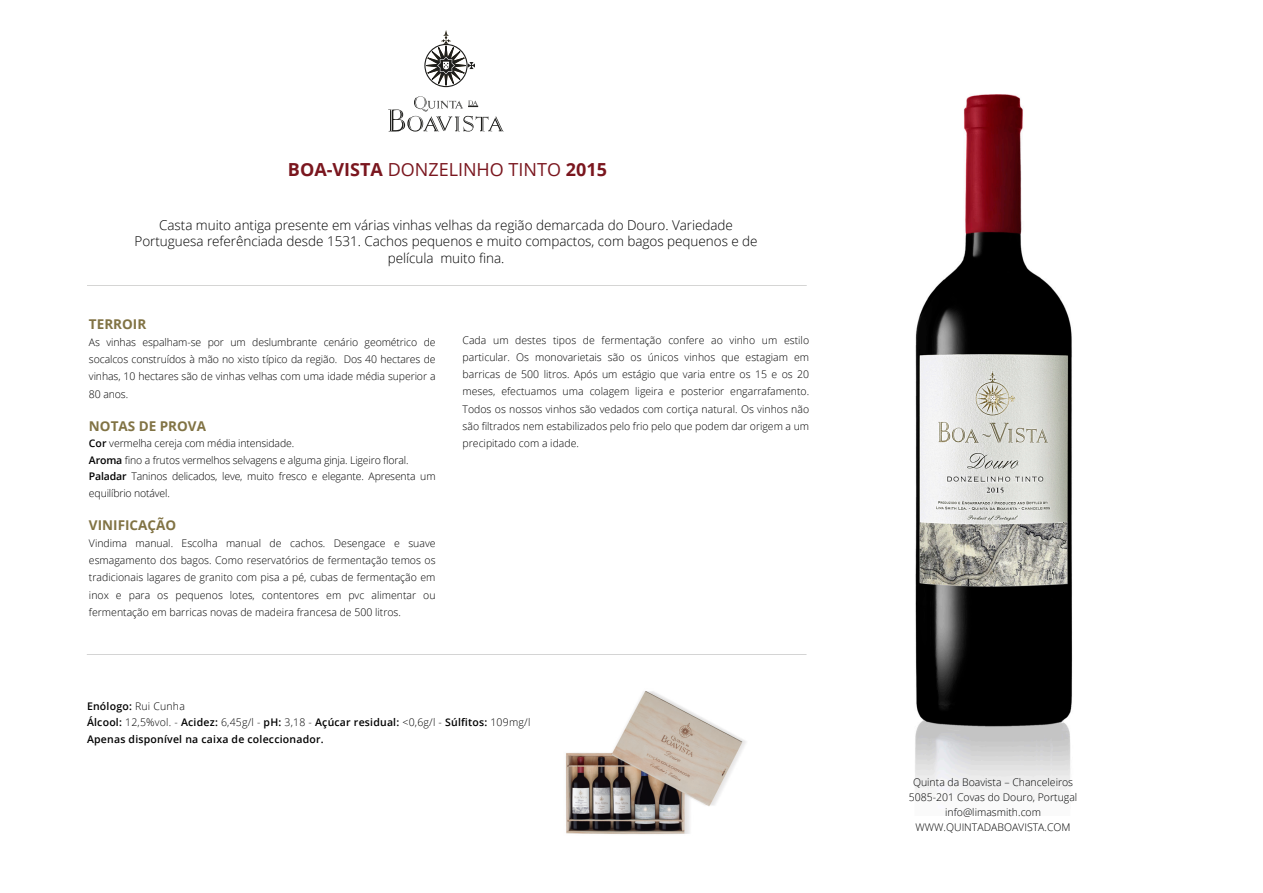
<style>
.page{position:relative;width:1263px;height:893px;background:#fff}
.page>*{position:absolute;margin:0;border:0;box-sizing:border-box;transform-origin:0 0}
.t1{font:18px "Open Sans";color:#7a161e}
.t2{font:300 13.5px/16.5px "Open Sans";letter-spacing:-.005em;color:#000;text-align:center}
.t3{font:700 13.5px "Open Sans";color:#817344}
.t4{font:300 10.5px/17.2px "Open Sans";color:#000100;text-align:justify}
.t5{font:300 10.5px/16.5px "Open Sans";letter-spacing:-.015em;color:#000}
.t6{font:600 10.5px/16.5px "Open Sans";letter-spacing:.02em;color:#000}
.t7{font:300 10.5px/15px "Open Sans";color:#000101;text-align:center}
.s1{font-weight:700}
.s2{font-weight:600}
.s3{font-weight:300}
</style>
<div class="page">
<img style="left:806px;top:94px;width:267px;height:696px">
<svg style="left:388px;top:96px;width:116px;height:36px"></svg>
<div style="left:424px;top:44px;width:44px;height:43px;border:1px solid #1d1d1b;border-radius:50%"></div>
<svg style="left:425px;top:30px;width:50px;height:57px"></svg>
<hr style="left:87px;top:285px;width:720px;height:1px;background:#1d1d1b">
<hr style="left:87px;top:654px;width:719px;height:1px;background:#1d1d1b">
<img style="left:566px;top:691px;width:180px;height:143px">
<h1 class="t1" style="left:288px;top:157px;width:320px"><span class="s1">BOA-VISTA</span> DONZELINHO TINTO <span class="s1">2015</span></h1>
<p class="t2" style="left:135px;top:216px;width:625px">Casta muito antiga presente em várias vinhas velhas da região demarcada do Douro. Variedade<br>Portuguesa referênciada desde 1531. Cachos pequenos e muito compactos, com bagos pequenos e de película muito fina.</p>
<p class="t3" style="left:89px;top:314px;width:59px">TERROIR</p>
<p class="t4" style="left:89px;top:333px;width:348px">As vinhas espalham-se por um deslumbrante cenário geométrico de socalcos construídos à mão no xisto típico da região. Dos 40 hectares de vinhas, 10 hectares são de vinhas velhas com uma idade média superior a 80 anos.</p>
<p class="t3" style="left:89px;top:416px;width:119px">NOTAS DE PROVA</p>
<p class="t5" style="left:89px;top:435px;width:348px"><span class="s2">Cor</span> vermelha cereja com média intensidade.<br><span class="s2">Aroma</span> fino a frutos vermelhos selvagens e alguma ginja. Ligeiro floral.<br><span class="s2">Paladar</span> Taninos delicados, leve, muito fresco e elegante. Apresenta um equilíbrio notável.</p>
<p class="t3" style="left:89px;top:515px;width:89px">VINIFICAÇÃO</p>
<p class="t4" style="left:89px;top:534px;width:348px">Vindima manual. Escolha manual de cachos. Desengace e suave esmagamento dos bagos. Como reservatórios de fermentação temos os tradicionais lagares de granito com pisa a pé, cubas de fermentação em inox e para os pequenos lotes, contentores em pvc alimentar ou fermentação em barricas novas de madeira francesa de 500 litros.</p>
<p class="t4" style="left:463px;top:331px;width:348px">Cada um destes tipos de fermentação confere ao vinho um estilo particular. Os monovarietais são os únicos vinhos que estagiam em barricas de 500 litros. Após um estágio que varia entre os 15 e os 20 meses, efectuamos uma colagem ligeira e posterior engarrafamento.<br>Todos os nossos vinhos são vedados com cortiça natural. Os vinhos não são filtrados nem estabilizados pelo frio pelo que podem dar origem a um precipitado com a idade.</p>
<p class="t6" style="left:87px;top:698px;width:445px">Enólogo: <span class="s3">Rui Cunha<br></span>Álcool: <span class="s3">12,5%vol. -</span> Acidez: <span class="s3">6,45g/l -</span> pH: <span class="s3">3,18 -</span> Açúcar residual: <span class="s3">&lt;0,6g/l -</span> Súlfitos: <span class="s3">109mg/l<br></span>Apenas disponível na caixa de coleccionador.</p>
<p class="t7" style="left:909px;top:775px;width:170px">Quinta da Boavista – Chanceleiros<br>5085-201 Covas do Douro, Portugal info@limasmith.com<br>WWW.QUINTADABOAVISTA.COM</p>
</div>
